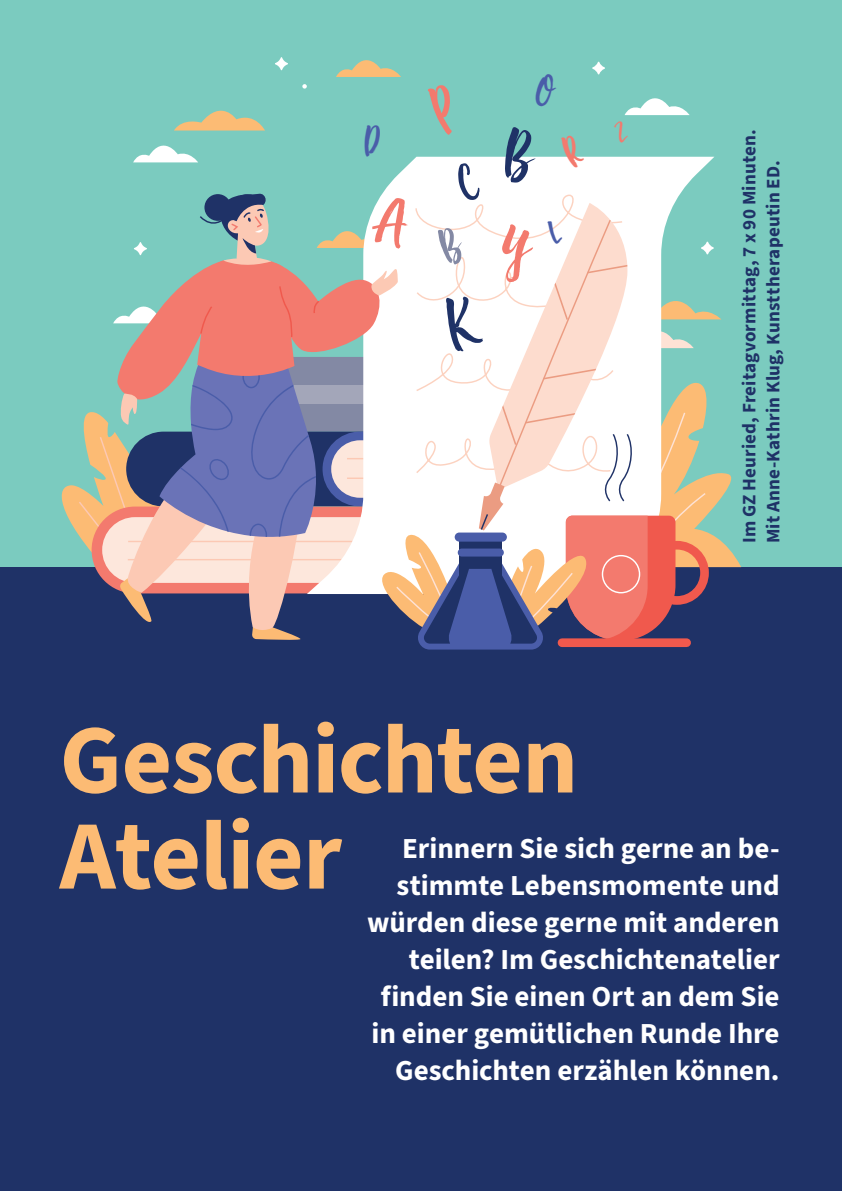
<style>
.page{position:relative;width:842px;height:1191px;background:#fff}
.page>*{position:absolute;margin:0;border:0;box-sizing:border-box;transform-origin:0 0}
.t1{font:700 98px/96px "Source Sans 3";letter-spacing:-.01em;color:#fcbb74}
.t2{font:700 29px/37px "Source Sans 3";color:#fff;text-align:right}
.t3{font:700 19px/24px "Source Sans 3";letter-spacing:.01em;color:#1f3267}
</style>
<div class="page">
<div style="left:0;top:0;width:842px;height:696px;background:#7bcbbf"></div>
<div style="left:0;top:567px;width:842px;height:624px;background:#1f3267"></div>
<svg style="left:61px;top:57px;width:680px;height:593px"></svg>
<p class="t3" style="left:737px;top:543px;width:416px;rotate:-90deg">Im GZ Heuried, Freitagvormittag, 7 x 90 Minuten.<br>Mit Anne-Kathrin Klug, Kunsttherapeutin ED.</p>
<h1 class="t1" style="left:60px;top:711px;width:520px">Geschichten<br>Atelier</h1>
<p class="t2" style="left:367px;top:830px;width:414px">Erinnern Sie sich gerne an be&shy;stimmte Lebensmomente und würden diese gerne mit anderen teilen? Im Geschichtenatelier finden Sie einen Ort an dem Sie in einer gemütlichen Runde Ihre<br>Geschichten erzählen können.</p>
</div>
